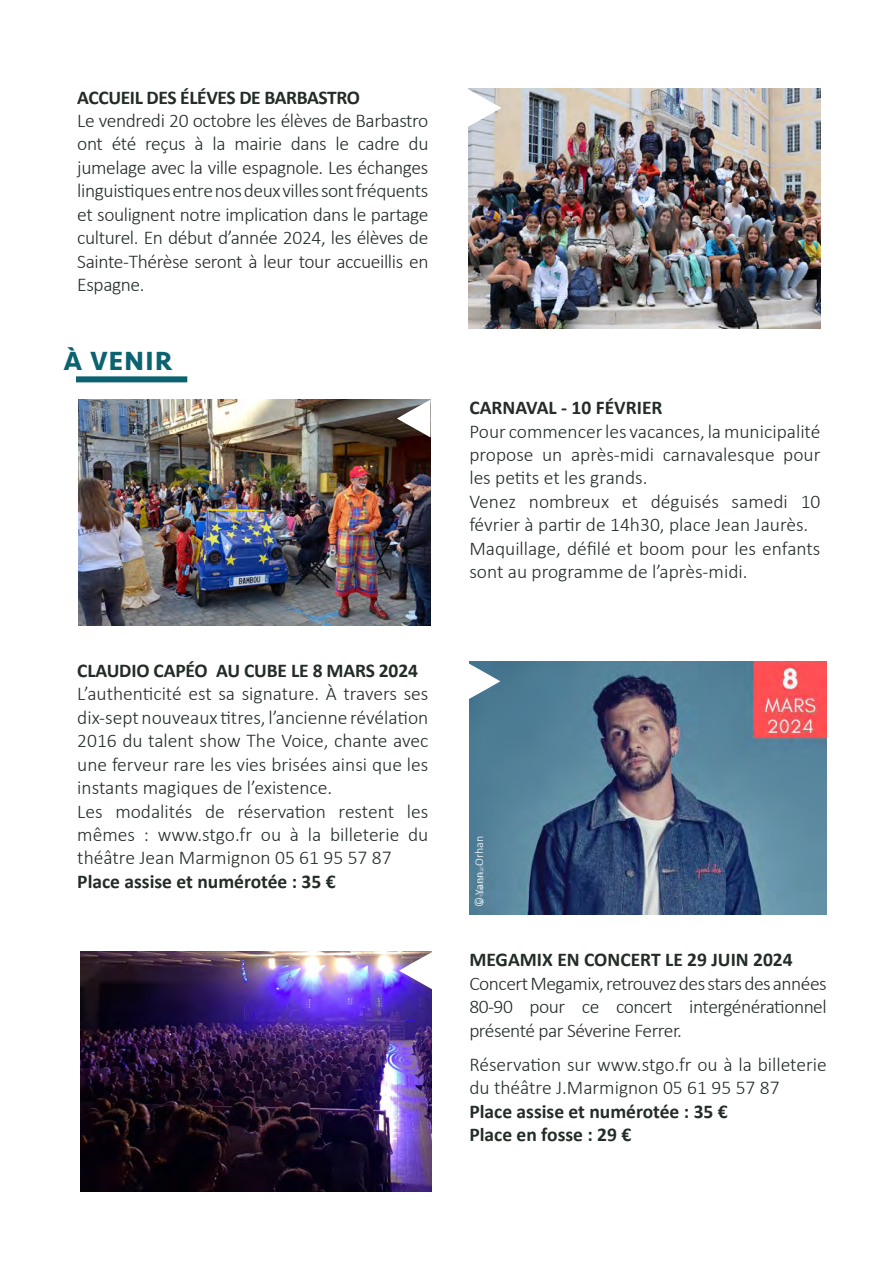
<style>
.page{position:relative;width:893px;height:1263px;background:#fff}
.page>*{position:absolute;margin:0;border:0;box-sizing:border-box;transform-origin:0 0}
.t1{font:700 27px "Seravek";letter-spacing:.05em;color:#0b6270}
.t2{font:300 19.5px/23.4px "Calibri";color:#232c27;text-align:justify}
.t3{font:700 19.5px "Calibri";color:#232c27}
.t4{font:700 19.5px "Calibri";letter-spacing:-.02em;color:#232c27}
.t5{font:300 12px "Calibri";color:#fff}
</style>
<div class="page">
<img style="left:468px;top:89px;width:352px;height:239px">
<svg style="left:468px;top:89px;width:33px;height:38px"></svg>
<img style="left:79px;top:399px;width:351px;height:226px">
<svg style="left:397px;top:399px;width:33px;height:38px"></svg>
<div style="left:76px;top:376px;width:111px;height:6px;background:#0b6270"></div>
<img style="left:81px;top:951px;width:350px;height:239px">
<img style="left:469px;top:661px;width:357px;height:253px">
<svg style="left:469px;top:662px;width:31px;height:38px"></svg>
<svg style="left:399px;top:951px;width:33px;height:38px"></svg>
<p class="t4" style="left:77px;top:83px;width:284px">ACCUEIL DES ÉLÉVES DE BARBASTRO</p>
<p class="t2" style="left:77px;top:109px;width:352px">Le vendredi 20 octobre les élèves de Barbastro ont été reçus à la mairie dans le cadre du jumelage avec la ville espagnole. Les échanges linguistiques entre nos deux villes sont fréquents et soulignent notre implication dans le partage culturel. En début d’année 2024, les élèves de Sainte-Thérèse seront à leur tour accueillis en Espagne.</p>
<p class="t1" style="left:63px;top:340px;width:110px">À VENIR</p>
<p class="t3" style="left:77px;top:656px;width:342px">CLAUDIO CAPÉO AU CUBE LE 8 MARS 2024</p>
<p class="t2" style="left:77px;top:682px;width:352px">L’authenticité est sa signature. À travers ses dix-sept nouveaux titres, l’ancienne révélation 2016 du talent show The Voice, chante avec une ferveur rare les vies brisées ainsi que les instants magiques de l’existence.</p>
<p class="t2" style="left:77px;top:799px;width:352px">Les modalités de réservation restent les mêmes : www.stgo.fr ou à la billeterie du théâtre Jean Marmignon 05 61 95 57 87</p>
<p class="t3" style="left:77px;top:867px;width:260px">Place assise et numérotée : 35 €</p>
<p class="t3" style="left:469px;top:394px;width:194px">CARNAVAL - 10 FÉVRIER</p>
<p class="t2" style="left:469px;top:419px;width:352px">Pour commencer les vacances, la municipalité propose un après-midi carnavalesque pour les petits et les grands.</p>
<p class="t2" style="left:469px;top:489px;width:352px">Venez nombreux et déguisés samedi 10 février à partir de 14h30, place Jean Jaurès.</p>
<p class="t2" style="left:469px;top:536px;width:352px">Maquillage, défilé et boom pour les enfants sont au programme de l’après-midi.</p>
<p class="t5" style="left:471px;top:907px;width:73px;rotate:-90deg">© Yann Orhan</p>
<p class="t3" style="left:469px;top:945px;width:325px">MEGAMIX EN CONCERT LE 29 JUIN 2024</p>
<p class="t2" style="left:469px;top:971px;width:359px">Concert Megamix, retrouvez des stars des années 80-90 pour ce concert intergénérationnel présenté par Séverine Ferrer.</p>
<p class="t2" style="left:469px;top:1052px;width:359px">Réservation sur www.stgo.fr ou à la billeterie du théâtre J.Marmignon 05 61 95 57 87</p>
<p class="t3" style="left:469px;top:1097px;width:260px">Place assise et numérotée : 35 €</p>
<p class="t3" style="left:469px;top:1120px;width:163px">Place en fosse : 29 €</p>
</div>
